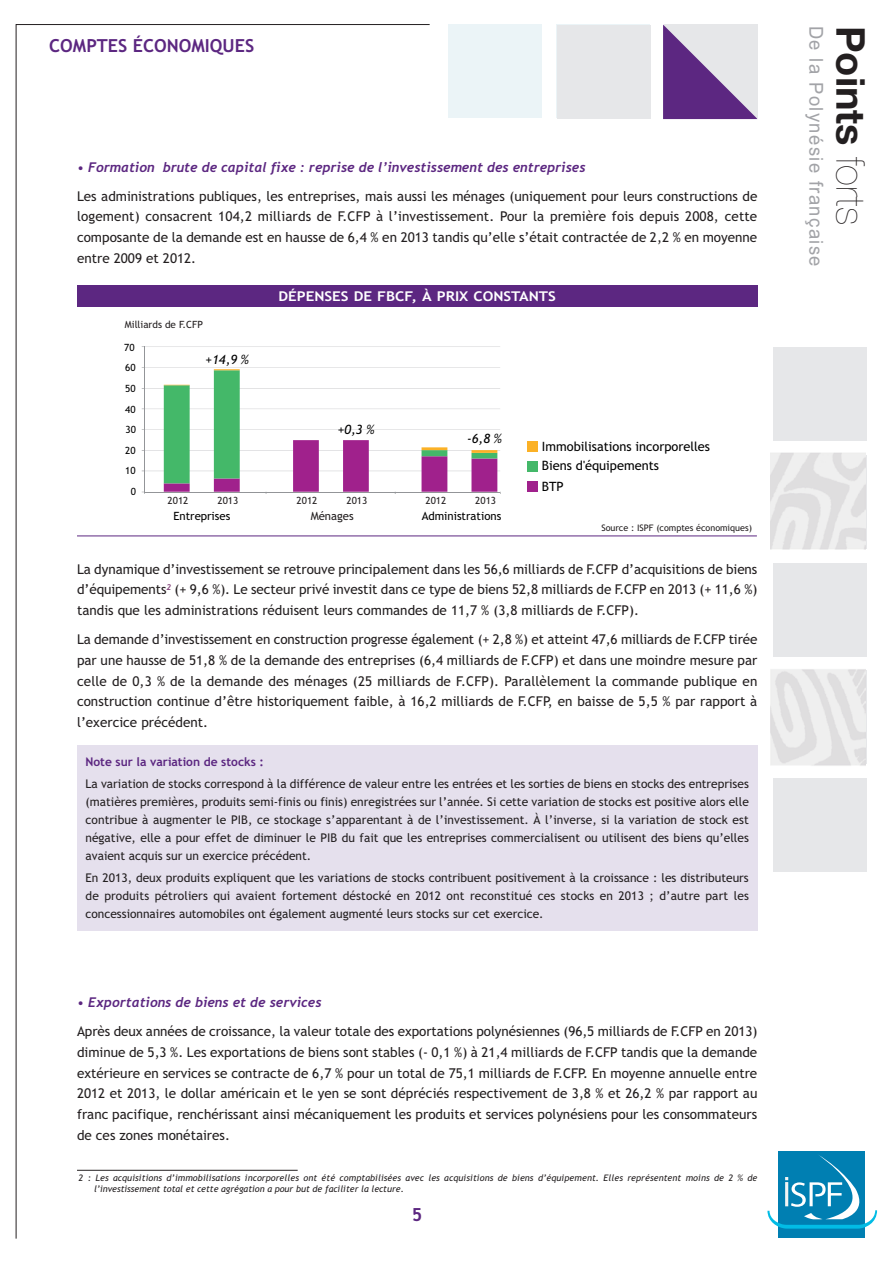
<style>
.page{position:relative;width:893px;height:1263px;background:#fff}
.page>*{position:absolute;margin:0;border:0;box-sizing:border-box;transform-origin:0 0}
.t1{font:700 39.75px "Helvetica Neue";color:#231f20}
.t2{font:19.2px "Arial";letter-spacing:.075em;color:#a2a3a7;scale:.96 1}
.t3{font:700 18px "Trebuchet MS";color:#5c2781}
.t4{font:13.5px/20.7px "Trebuchet MS";color:#231f20;text-align:justify}
.t5{font:italic 700 13.5px "Trebuchet";color:#5c2781}
.t6{font:700 13.5px "Trebuchet MS";color:#fff;scale:1.12 1}
.t7{font:12.9px/19.6px "Trebuchet MS";color:#000}
.t8{font:italic 12.9px "Trebuchet MS";color:#000}
.t9{font:12px/18px "Trebuchet MS";color:#231f20;text-align:justify}
.t10{font:700 12px "Trebuchet MS";color:#5c2781}
.t11{font:11.4px "Trebuchet MS";color:#000}
.t12{font:11.4px "Trebuchet MS";color:#231f20}
.t13{font:9.9px "Trebuchet MS";color:#231f20}
.t14{font:9.9px/20.5px "Trebuchet MS";color:#000;text-align:center}
.t15{font:italic 9px/10.8px "Trebuchet MS";letter-spacing:.01em;color:#231f20}
.t16{font:9px "Trebuchet MS";color:#231f20}
.s1{font-weight:200}
</style>
<div class="page">
<div style="left:448px;top:25px;width:94px;height:93px;background:#ebf4f7"></div>
<div style="left:773px;top:347px;width:93px;height:94px;background:#e6e7e9"></div>
<div style="left:773px;top:563px;width:93px;height:93px;background:#e6e7e9"></div>
<div style="left:773px;top:778px;width:93px;height:94px;background:#e6e7e9"></div>
<svg style="left:16px;top:24px;width:414px;height:1214px"></svg>
<div style="left:557px;top:25px;width:94px;height:93px;background:#e6e7e9"></div>
<div style="left:779px;top:1151px;width:86px;height:86px;background:#007fb2"></div>
<svg style="left:767px;top:1154px;width:110px;height:74px"></svg>
<img style="left:770px;top:452px;width:95px;height:98px">
<img style="left:770px;top:669px;width:95px;height:97px">
<svg style="left:663px;top:25px;width:95px;height:94px;background:#a086b4"></svg>
<hr style="left:144px;top:346px;width:356px;height:1px;background:#d1d2d4">
<hr style="left:144px;top:367px;width:356px;height:1px;background:#d1d2d4">
<hr style="left:144px;top:388px;width:356px;height:1px;background:#d1d2d4">
<hr style="left:144px;top:409px;width:356px;height:1px;background:#d1d2d4">
<hr style="left:144px;top:429px;width:356px;height:1px;background:#d1d2d4">
<hr style="left:144px;top:450px;width:356px;height:1px;background:#d1d2d4">
<hr style="left:144px;top:471px;width:356px;height:1px;background:#d1d2d4">
<hr style="left:144px;top:346px;width:1px;height:146px;background:#939598">
<hr style="left:144px;top:492px;width:356px;height:1px;background:#939598">
<svg style="left:164px;top:369px;width:337px;height:125px"></svg>
<div style="left:527px;top:441px;width:10px;height:10px;background:#fbb126"></div>
<div style="left:527px;top:461px;width:10px;height:10px;background:#44b869"></div>
<div style="left:527px;top:482px;width:10px;height:10px;background:#a0218c"></div>
<div style="left:77px;top:285px;width:680px;height:21px;background:#5c2781"></div>
<hr style="left:77px;top:536px;width:680px;height:1px;background:#5c2781">
<div style="left:77px;top:746px;width:680px;height:185px;background:#e5e0ed"></div>
<hr style="left:77px;top:1170px;width:221px;height:1px;background:#231f20">
<h3 class="t3" style="left:49px;top:35px;width:206px">COMPTES ÉCONOMIQUES</h3>
<p class="t5" style="left:77px;top:159px;width:510px">• Formation brute de capital fixe : reprise de l’investissement des entreprises</p>
<p class="t4" style="left:77px;top:186px;width:682px">Les administrations publiques, les entreprises, mais aussi les ménages (uniquement pour leurs constructions de logement) consacrent 104,2 milliards de F.CFP à l’investissement. Pour la première fois depuis 2008, cette composante de la demande est en hausse de 6,4 % en 2013 tandis qu’elle s’était contractée de 2,2 % en moyenne entre 2009 et 2012.</p>
<p class="t13" style="left:125px;top:319px;width:80px">Milliards de F.CFP</p>
<p class="t14" style="left:124px;top:337px;width:12px">70</p>
<p class="t14" style="left:125px;top:357px;width:12px">60</p>
<p class="t14" style="left:125px;top:378px;width:12px">50</p>
<p class="t14" style="left:125px;top:399px;width:12px">40</p>
<p class="t8" style="left:205px;top:352px;width:45px">+14,9 %</p>
<p class="t6" style="left:278px;top:289px;width:249px">DÉPENSES DE FBCF, À PRIX CONSTANTS</p>
<p class="t14" style="left:126px;top:419px;width:12px">30</p>
<p class="t14" style="left:125px;top:440px;width:12px">20</p>
<p class="t14" style="left:125px;top:460px;width:12px">10<br>0</p>
<p class="t8" style="left:338px;top:422px;width:38px">+0,3 %</p>
<p class="t8" style="left:467px;top:431px;width:36px">-6,8 %</p>
<p class="t13" style="left:168px;top:495px;width:22px">2012</p>
<p class="t13" style="left:217px;top:495px;width:22px">2013</p>
<p class="t13" style="left:297px;top:495px;width:22px">2012</p>
<p class="t13" style="left:346px;top:495px;width:22px">2013</p>
<p class="t13" style="left:426px;top:495px;width:22px">2012</p>
<p class="t13" style="left:475px;top:495px;width:22px">2013</p>
<p class="t12" style="left:311px;top:509px;width:45px">Ménages</p>
<p class="t11" style="left:173px;top:509px;width:58px">Entreprises</p>
<p class="t11" style="left:422px;top:509px;width:81px">Administrations</p>
<p class="t7" style="left:542px;top:436px;width:170px">Immobilisations incorporelles<br>Biens d'équipements</p>
<p class="t7" style="left:542px;top:477px;width:23px">BTP</p>
<p class="t16" style="left:601px;top:522px;width:152px">Source : ISPF (comptes économiques)</p>
<p class="t4" style="left:77px;top:559px;width:682px">La dynamique d’investissement se retrouve principalement dans les 56,6 milliards de F.CFP d’acquisitions de biens d’équipements<sup>2</sup> (+ 9,6 %). Le secteur privé investit dans ce type de biens 52,8 milliards de F.CFP en 2013 (+ 11,6 %) tandis que les administrations réduisent leurs commandes de 11,7 % (3,8 milliards de F.CFP).</p>
<p class="t4" style="left:77px;top:629px;width:682px">La demande d’investissement en construction progresse également (+ 2,8 %) et atteint 47,6 milliards de F.CFP tirée par une hausse de 51,8 % de la demande des entreprises (6,4 milliards de F.CFP) et dans une moindre mesure par celle de 0,3 % de la demande des ménages (25 milliards de F.CFP). Parallèlement la commande publique en construction continue d’être historiquement faible, à 16,2 milliards de F.CFP, en baisse de 5,5 % par rapport à l’exercice précédent.</p>
<p class="t10" style="left:86px;top:755px;width:180px">Note sur la variation de stocks :</p>
<p class="t9" style="left:86px;top:775px;width:665px">La variation de stocks correspond à la différence de valeur entre les entrées et les sorties de biens en stocks des entreprises (matières premières, produits semi-finis ou finis) enregistrées sur l’année. Si cette variation de stocks est positive alors elle contribue à augmenter le PIB, ce stockage s’apparentant à de l’investissement. À l’inverse, si la variation de stock est négative, elle a pour effet de diminuer le PIB du fait que les entreprises commercialisent ou utilisent des biens qu’elles avaient acquis sur un exercice précédent.</p>
<p class="t9" style="left:86px;top:869px;width:665px">En 2013, deux produits expliquent que les variations de stocks contribuent positivement à la croissance : les distributeurs de produits pétroliers qui avaient fortement déstocké en 2012 ont reconstitué ces stocks en 2013 ; d’autre part les concessionnaires automobiles ont également augmenté leurs stocks sur cet exercice.</p>
<p class="t5" style="left:77px;top:994px;width:246px">• Exportations de biens et de services</p>
<p class="t4" style="left:77px;top:1021px;width:682px">Après deux années de croissance, la valeur totale des exportations polynésiennes (96,5 milliards de F.CFP en 2013) diminue de 5,3 %. Les exportations de biens sont stables (- 0,1 %) à 21,4 milliards de F.CFP tandis que la demande extérieure en services se contracte de 6,7 % pour un total de 75,1 milliards de F.CFP. En moyenne annuelle entre 2012 et 2013, le dollar américain et le yen se sont dépréciés respectivement de 3,8 % et 26,2 % par rapport au franc pacifique, renchérissant ainsi mécaniquement les produits et services polynésiens pour les consommateurs de ces zones monétaires.</p>
<p class="t15" style="left:94px;top:1172px;width:665px;text-indent:-15px">2 : Les acquisitions d’immobilisations incorporelles ont été comptabilisées avec les acquisitions de biens d’équipement. Elles représentent moins de 2 % de l’investissement total et cette agrégation a pour but de faciliter la lecture.</p>
<h3 class="t3" style="left:412px;top:1204px;width:12px">5</h3>
<h2 class="t2" style="left:829px;top:26px;width:252px;rotate:90deg">De la Polynésie française</h2>
<h1 class="t1" style="left:875px;top:26px;width:201px;rotate:90deg">Points <span class="s1">forts</span></h1>
</div>
